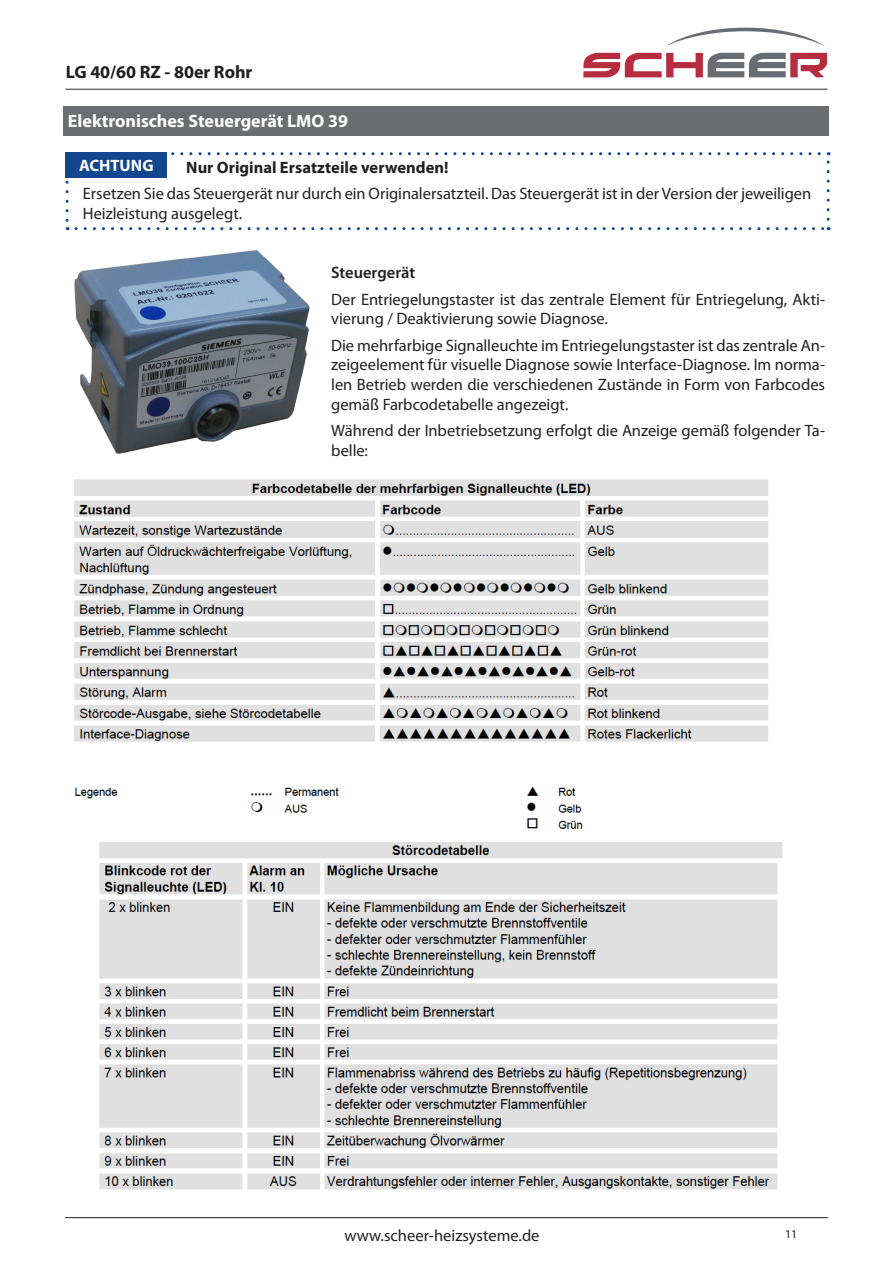
<style>
.page{position:relative;width:893px;height:1263px;background:#fff}
.page>*{position:absolute;margin:0;border:0;box-sizing:border-box;transform-origin:0 0}
.t1{font:700 18px "Myriad Pro";color:#fff}
.t2{font:700 18px "Myriad Pro";color:#231f20}
.t3{font:16.5px/19.8px "Myriad Pro";letter-spacing:-.005em;color:#231f20}
.t4{font:700 16.5px "Myriad Pro";color:#231f20}
.t5{font:600 16.5px "Myriad Pro";color:#231f20}
.t6{font:700 16.5px "Myriad Pro";letter-spacing:-.005em;color:#fff}
.t7{font:12px "Myriad Pro";color:#231f20}
</style>
<div class="page">
<hr style="left:65px;top:1217px;width:763px;height:1px;background:#231f20">
<svg style="left:666px;top:28px;width:159px;height:18px"></svg>
<svg style="left:583px;top:53px;width:244px;height:24px"></svg>
<div style="left:64px;top:106px;width:765px;height:30px;background:#6c6d70"></div>
<svg style="left:66px;top:180px;width:3px;height:50px"></svg>
<svg style="left:76px;top:227px;width:753px;height:3px"></svg>
<svg style="left:827px;top:152px;width:3px;height:67px"></svg>
<svg style="left:171px;top:152px;width:648px;height:3px"></svg>
<div style="left:66px;top:152px;width:101px;height:26px;background:#12468f"></div>
<img style="left:74px;top:479px;width:694px;height:350px">
<img style="left:74px;top:250px;width:236px;height:204px">
<img style="left:99px;top:842px;width:684px;height:347px">
<div style="left:241px;top:747px;width:159px;height:21px;background:#fff"></div>
<hr style="left:66px;top:89px;width:761px;height:1px;background:#6c6d70">
<p class="t2" style="left:66px;top:60px;width:188px">LG 40/60 RZ - 80er Rohr</p>
<p class="t1" style="left:68px;top:110px;width:282px">Elektronisches Steuergerät LMO 39</p>
<p class="t6" style="left:79px;top:155px;width:76px">ACHTUNG</p>
<p class="t4" style="left:186px;top:157px;width:264px">Nur Original Ersatzteile verwenden!</p>
<p class="t3" style="left:83px;top:184px;width:730px">Ersetzen Sie das Steuergerät nur durch ein Originalersatzteil. Das Steuergerät ist in der Version der jeweiligen<br>Heizleistung ausgelegt.</p>
<p class="t5" style="left:331px;top:262px;width:86px">Steuergerät</p>
<p class="t3" style="left:331px;top:289px;width:495px">Der Entriegelungstaster ist das zentrale Element für Entriegelung, Akti&shy;vierung / Deaktivierung sowie Diagnose.</p>
<p class="t3" style="left:331px;top:335px;width:495px;text-align:justify">Die mehrfarbige Signalleuchte im Entriegelungstaster ist das zentrale An&shy;zeigeelement für visuelle Diagnose sowie Interface-Diagnose. Im norma&shy;len Betrieb werden die verschiedenen Zustände in Form von Farbcodes gemäß Farbcodetabelle angezeigt.</p>
<p class="t3" style="left:331px;top:420px;width:495px">Während der Inbetriebsetzung erfolgt die Anzeige gemäß folgender Ta&shy;belle:</p>
<p class="t3" style="left:344px;top:1225px;width:197px">www.scheer-heizsysteme.de</p>
<p class="t7" style="left:785px;top:1227px;width:14px">11</p>
</div>
